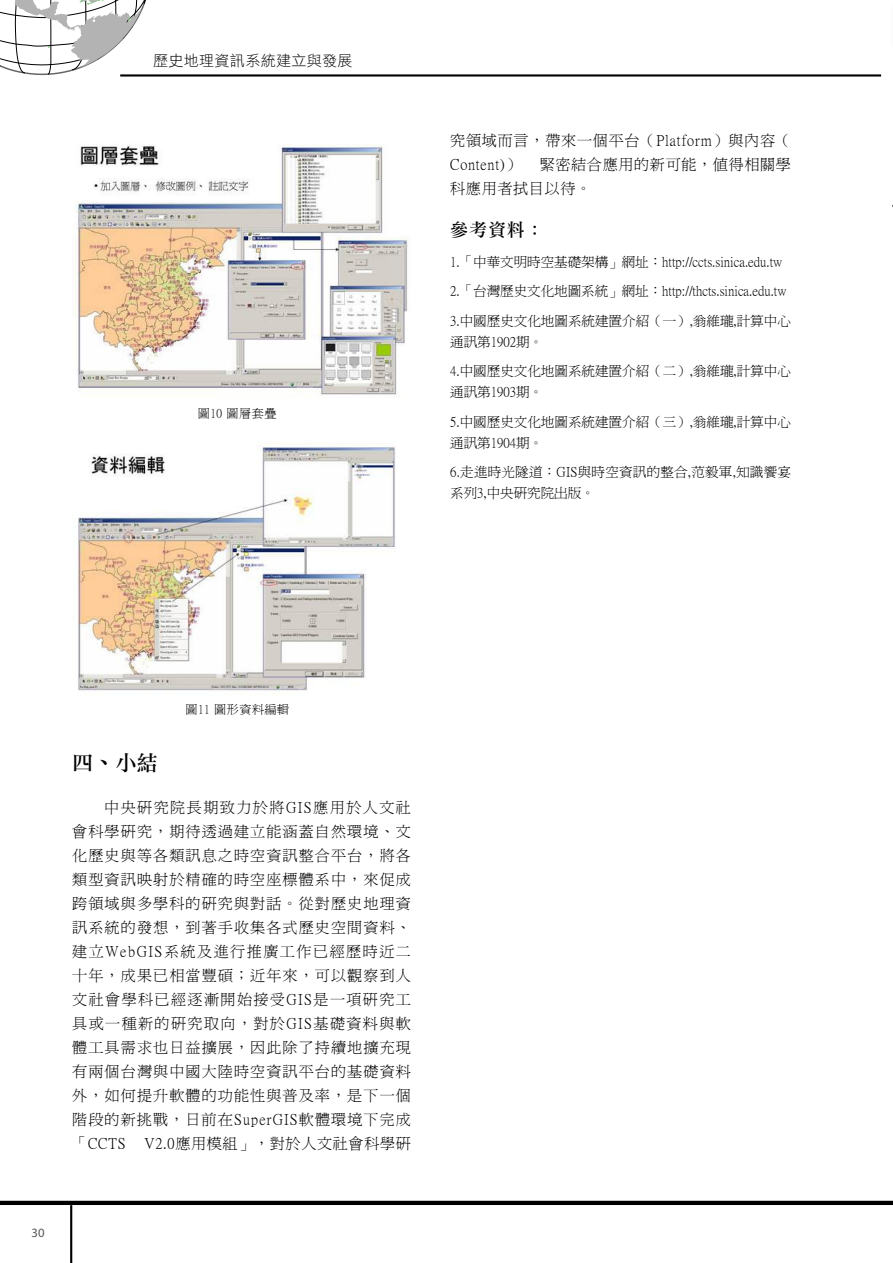
<style>
.page{position:relative;width:893px;height:1263px;background:#fff}
.page>*{position:absolute;margin:0;border:0;box-sizing:border-box;transform-origin:0 0}
.t1{font:21px "DF Li Song Md WIN BF";color:#000}
.t2{font:18px "DF Li Song Md WIN BF";color:#000}
.t3{font:15px/24px "P Ming Li U";letter-spacing:.055em;color:#000}
.t4{font:15px "DF Li Hei Lt WIN BF";letter-spacing:.025em;color:#000}
.t5{font:13.5px/29.5px "P Ming Li U";color:#000}
.t6{font:13.5px/29.5px "P Ming Li U";letter-spacing:.02em;color:#000}
.t7{font:12.75px "Myriad Pro";color:#595757}
.t8{font:12px "P Ming Li U";letter-spacing:.05em;color:#000}
</style>
<div class="page">
<svg style="left:0;top:0;width:146px;height:75px"></svg>
<hr style="left:0;top:1201px;width:893px;height:4px;background:#000">
<hr style="left:70px;top:1205px;width:2px;height:58px;background:#000">
<hr style="left:120px;top:74px;width:761px;height:3px;background:#000">
<img style="left:75px;top:144px;width:333px;height:254px">
<img style="left:78px;top:442px;width:318px;height:249px">
<hr style="left:892px;top:0;width:1px;height:43px;background:#fafafa">
<p class="t4" style="left:153px;top:53px;width:201px">歷史地理資訊系統建立與發展</p>
<p class="t8" style="left:198px;top:407px;width:80px">圖10 圖層套疊</p>
<p class="t3" style="left:450px;top:128px;width:342px">究領域而言，帶來一個平台（Platform）與內容（<br>Content)）</p>
<p class="t3" style="left:450px;top:152px;width:342px;text-indent:89px">緊密結合應用的新可能，值得相關學科應用者拭目以待。</p>
<p class="t2" style="left:450px;top:221px;width:95px">參考資料：</p>
<p class="t5" style="left:450px;top:247px;width:342px">1.「中華文明時空基礎架構」網址：http://ccts.sinica.edu.tw<br>2.「台灣歷史文化地圖系統」網址：http://thcts.sinica.edu.tw<br>3.中國歷史文化地圖系統建置介紹（一）,翁維瓏,計算中心</p>
<p class="t5" style="left:450px;top:327px;width:342px">通訊第1902期。<br>4.中國歷史文化地圖系統建置介紹（二）,翁維瓏,計算中心</p>
<p class="t5" style="left:450px;top:378px;width:342px">通訊第1903期。<br>5.中國歷史文化地圖系統建置介紹（三）,翁維瓏,計算中心</p>
<p class="t6" style="left:450px;top:428px;width:342px">通訊第1904期。<br>6.走進時光隧道：GIS與時空資訊的整合,范毅軍,知識饗宴</p>
<p class="t5" style="left:450px;top:479px;width:146px">系列3,中央研究院出版。</p>
<p class="t8" style="left:185px;top:703px;width:105px">圖11 圖形資料編輯</p>
<h1 class="t1" style="left:72px;top:752px;width:87px">四、小結</h1>
<p class="t3" style="left:72px;top:795px;width:340px;text-align:justify;text-indent:32px">中央研究院長期致力於將GIS應用於人文社會科學研究，期待透過建立能涵蓋自然環境、文化歷史與等各類訊息之時空資訊整合平台，將各類型資訊映射於精確的時空座標體系中，來促成跨領域與多學科的研究與對話。從對歷史地理資訊系統的發想，到著手收集各式歷史空間資料、建立WebGIS系統及進行推廣工作已經歷時近二十年，成果已相當豐碩；近年來，可以觀察到人文社會學科已經逐漸開始接受GIS是一項研究工具或一種新的研究取向，對於GIS基礎資料與軟體工具需求也日益擴展，因此除了持續地擴充現有兩個台灣與中國大陸時空資訊平台的基礎資料外，如何提升軟體的功能性與普及率，是下一個階段的新挑戰，日前在SuperGIS軟體環境下完成「CCTS</p>
<p class="t3" style="left:145px;top:1131px;width:268px">V2.0應用模組」，對於人文社會科學研</p>
<p class="t7" style="left:31px;top:1225px;width:15px">30</p>
</div>
